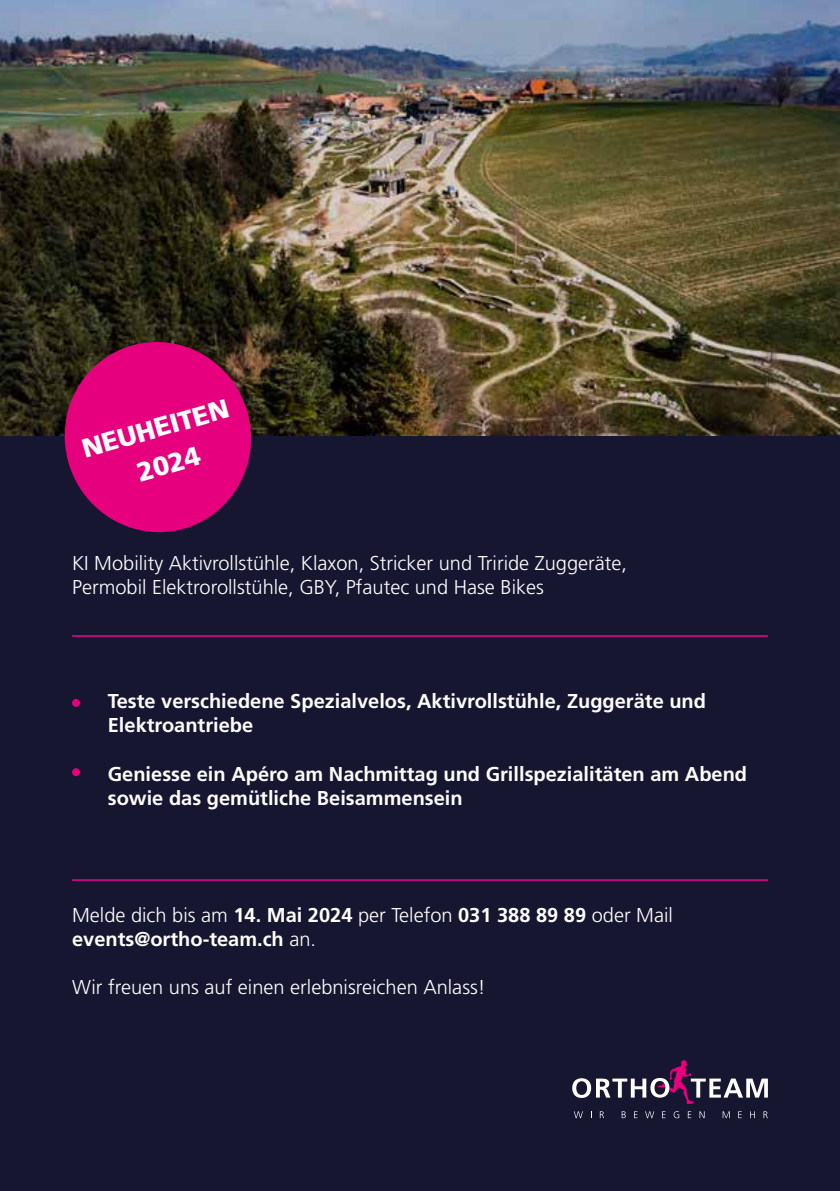
<style>
.page{position:relative;width:840px;height:1191px;background:#fff}
.page>*{position:absolute;margin:0;border:0;box-sizing:border-box;transform-origin:0 0}
.t1{font:900 26.6px/38px "Frutiger LT Std";color:#fff;text-align:center}
.t2{font:700 20px/24px "Frutiger LT Std";color:#fff}
.t3{font:300 20px/24px "Frutiger LT Std";color:#fff}
.s1{font-weight:300}
</style>
<div class="page">
<div style="left:0;top:0;width:839px;height:1191px;background:#171631"></div>
<div style="left:72px;top:699px;width:8px;height:8px;background:#e6007d;border-radius:50%"></div>
<div style="left:72px;top:768px;width:8px;height:8px;background:#e6007d;border-radius:50%"></div>
<svg style="left:572px;top:1060px;width:195px;height:44px"></svg>
<svg style="left:599px;top:1111px;width:4px;height:7px"></svg>
<svg style="left:621px;top:1111px;width:4px;height:7px"></svg>
<svg style="left:574px;top:1111px;width:8px;height:7px"></svg>
<svg style="left:634px;top:1111px;width:3px;height:7px"></svg>
<svg style="left:722px;top:1111px;width:7px;height:7px"></svg>
<svg style="left:763px;top:1111px;width:4px;height:7px"></svg>
<svg style="left:738px;top:1111px;width:3px;height:7px"></svg>
<svg style="left:645px;top:1111px;width:9px;height:7px"></svg>
<svg style="left:699px;top:1111px;width:5px;height:7px"></svg>
<svg style="left:662px;top:1111px;width:3px;height:7px"></svg>
<svg style="left:673px;top:1111px;width:5px;height:7px"></svg>
<svg style="left:687px;top:1111px;width:4px;height:7px"></svg>
<img style="left:0;top:0;width:839px;height:435px">
<hr style="left:72px;top:635px;width:695px;height:2px;background:#e50695">
<hr style="left:72px;top:879px;width:695px;height:2px;background:#e50695">
<svg style="left:54px;top:331px;width:208px;height:202px;background:#a50b5e"></svg>
<h1 class="t1" style="left:77px;top:431px;width:153px;rotate:-16deg">NEUHEITEN<br>2024</h1>
<p class="t3" style="left:72px;top:551px;width:556px">KI Mobility Aktivrollstühle, Klaxon, Stricker und Triride Zuggeräte,<br>Permobil Elektrorollstühle, GBY, Pfautec und Hase Bikes</p>
<p class="t2" style="left:108px;top:689px;width:599px">Teste verschiedene Spezialvelos, Aktivrollstühle, Zuggeräte und<br>Elektroantriebe</p>
<p class="t2" style="left:108px;top:761px;width:640px">Geniesse ein Apéro am Nachmittag und Grillspezialitäten am Abend sowie das gemütliche Beisammensein</p>
<p class="t2" style="left:72px;top:902px;width:602px"><span class="s1">Melde dich bis am</span> 14. Mai 2024 <span class="s1">per Telefon</span> 031 388 89 89 <span class="s1">oder Mail </span>events@ortho-team.ch <span class="s1">an.</span></p>
<p class="t3" style="left:72px;top:975px;width:415px">Wir freuen uns auf einen erlebnisreichen Anlass!</p>
</div>
